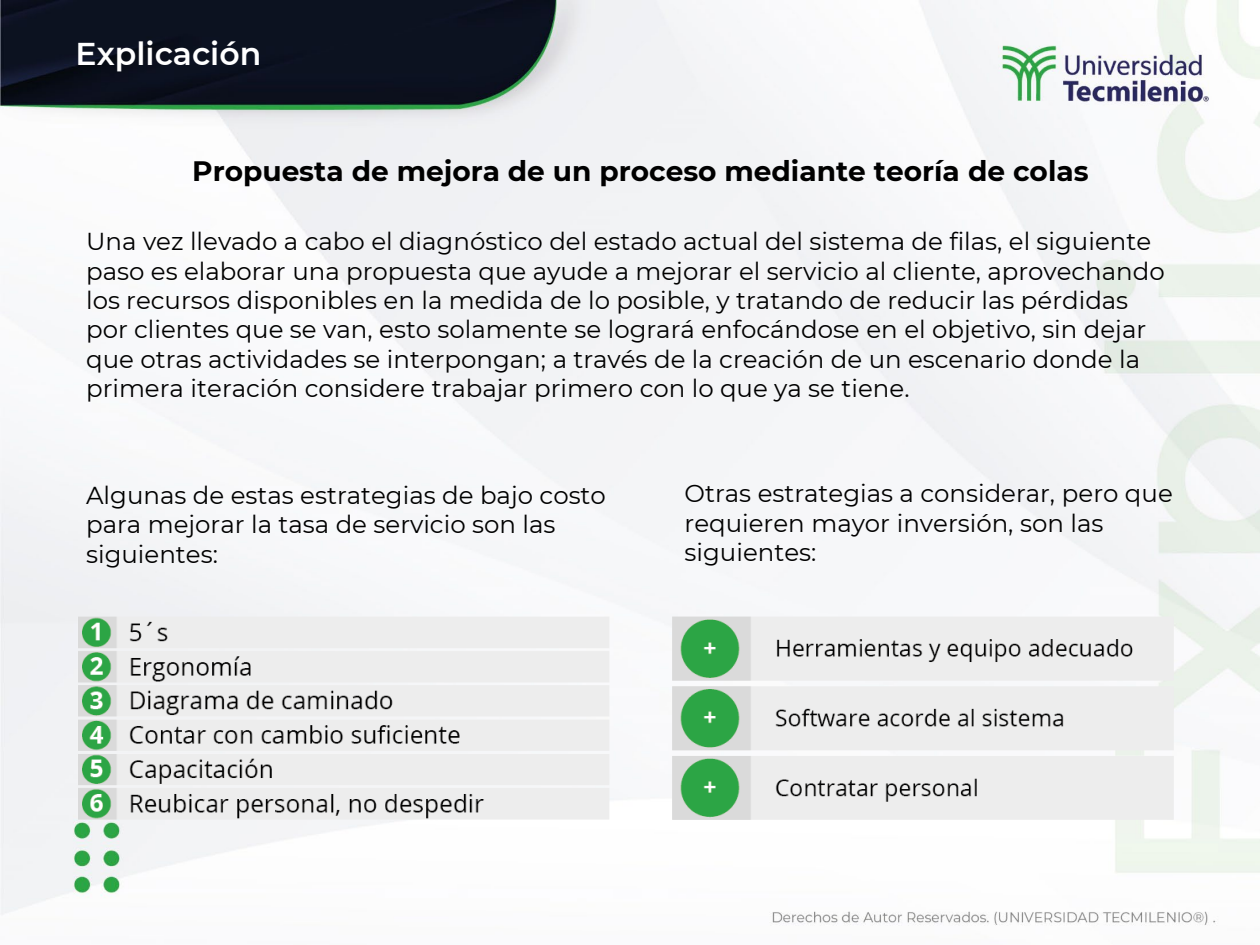
<style>
.page{position:relative;width:1260px;height:945px;background:#fff}
.page>*{position:absolute;margin:0;border:0;box-sizing:border-box;transform-origin:0 0}
.t1{font:600 31.5px "Montserrat";color:#fff}
.t2{font:700 28px "Montserrat";color:#000}
.t3{font:24.5px/29.4px "Montserrat";color:#000}
</style>
<div class="page">
<img style="left:0;top:0;width:1260px;height:926px">
<img style="left:77px;top:617px;width:532px;height:203px">
<img style="left:672px;top:617px;width:502px;height:203px">
<p class="t1" style="left:76px;top:32px;width:187px">Explicación</p>
<h1 class="t2" style="left:192px;top:151px;width:898px">Propuesta de mejora de un proceso mediante teoría de colas</h1>
<h1 class="t3" style="left:86px;top:226px;width:1080px">Una vez llevado a cabo el diagnóstico del estado actual del sistema de filas, el siguiente paso es elaborar una propuesta que ayude a mejorar el servicio al cliente, aprovechando los recursos disponibles en la medida de lo posible, y tratando de reducir las pérdidas por clientes que se van, esto solamente se logrará enfocándose en el objetivo, sin dejar que otras actividades se interpongan; a través de la creación de un escenario donde la primera iteración considere trabajar primero con lo que ya se tiene.</h1>
<h1 class="t3" style="left:86px;top:480px;width:521px">Algunas de estas estrategias de bajo costo para mejorar la tasa de servicio son las siguientes:</h1>
<h1 class="t3" style="left:685px;top:478px;width:490px">Otras estrategias a considerar, pero que requieren mayor inversión, son las siguientes:</h1>
</div>
